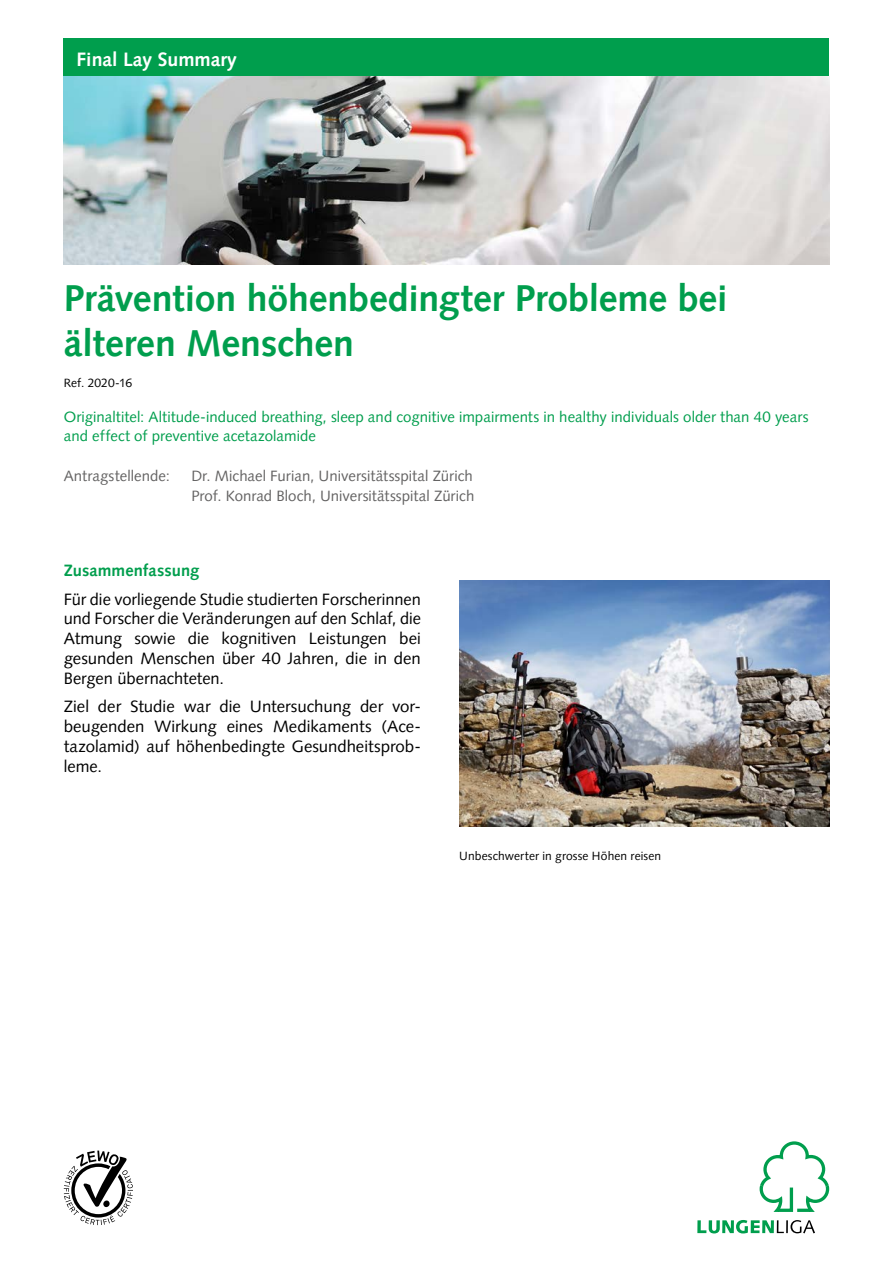
<style>
.page{position:relative;width:893px;height:1263px;background:#fff}
.page>*{position:absolute;margin:0;border:0;box-sizing:border-box;transform-origin:0 0}
.t1{font:700 37.5px/45px "Syntax LT Pro";letter-spacing:-.005em;color:#009e4d}
.t2{font:700 19.5px "Syntax LT Pro";color:#fff}
.t3{font:16.5px/19.8px "Syntax LT Pro";color:#000;text-align:justify}
.t4{font:700 16.5px "Syntax LT Pro";letter-spacing:.005em;color:#009e4d}
.t5{font:15px/19.8px "Syntax LT Pro";color:#009e4d}
.t6{font:15px/19.8px "Syntax LT Pro";letter-spacing:.005em;color:#646363}
.t7{font:12px "Syntax LT Pro";letter-spacing:.01em;color:#000}
</style>
<div class="page">
<div style="left:64px;top:38px;width:765px;height:39px;background:#009e4d"></div>
<svg style="left:64px;top:1150px;width:69px;height:75px"></svg>
<svg style="left:697px;top:1220px;width:118px;height:13px"></svg>
<svg style="left:760px;top:1141px;width:69px;height:71px"></svg>
<img style="left:459px;top:580px;width:370px;height:246px">
<img style="left:64px;top:77px;width:765px;height:188px">
<p class="t2" style="left:77px;top:48px;width:162px">Final Lay Summary</p>
<h1 class="t1" style="left:64px;top:276px;width:665px">Prävention höhenbedingter Probleme bei älteren Menschen</h1>
<p class="t7" style="left:64px;top:376px;width:70px">Ref. 2020-16</p>
<p class="t5" style="left:64px;top:406px;width:746px">Originaltitel: Altitude-induced breathing, sleep and cognitive impairments in healthy individuals older than 40 years and effect of preventive acetazolamide</p>
<p class="t6" style="left:64px;top:466px;width:108px">Antragstellende:</p>
<p class="t6" style="left:191px;top:466px;width:284px">Dr. Michael Furian, Universitätsspital Zürich<br>Prof. Konrad Bloch, Universitätsspital Zürich</p>
<p class="t4" style="left:64px;top:561px;width:137px">Zusammenfassung</p>
<p class="t3" style="left:64px;top:589px;width:359px">Für die vorliegende Studie studierten Forscherinnen und Forscher die Veränderungen auf den Schlaf, die Atmung sowie die kognitiven Leistungen bei gesunden Menschen über 40 Jahren, die in den Bergen übernachteten.</p>
<p class="t3" style="left:64px;top:697px;width:359px">Ziel der Studie war die Untersuchung der vor&shy;beugenden Wirkung eines Medikaments (Ace&shy;tazolamid) auf höhenbedingte Gesundheitsprob&shy;leme.</p>
<p class="t7" style="left:459px;top:849px;width:204px">Unbeschwerter in grosse Höhen reisen</p>
</div>
